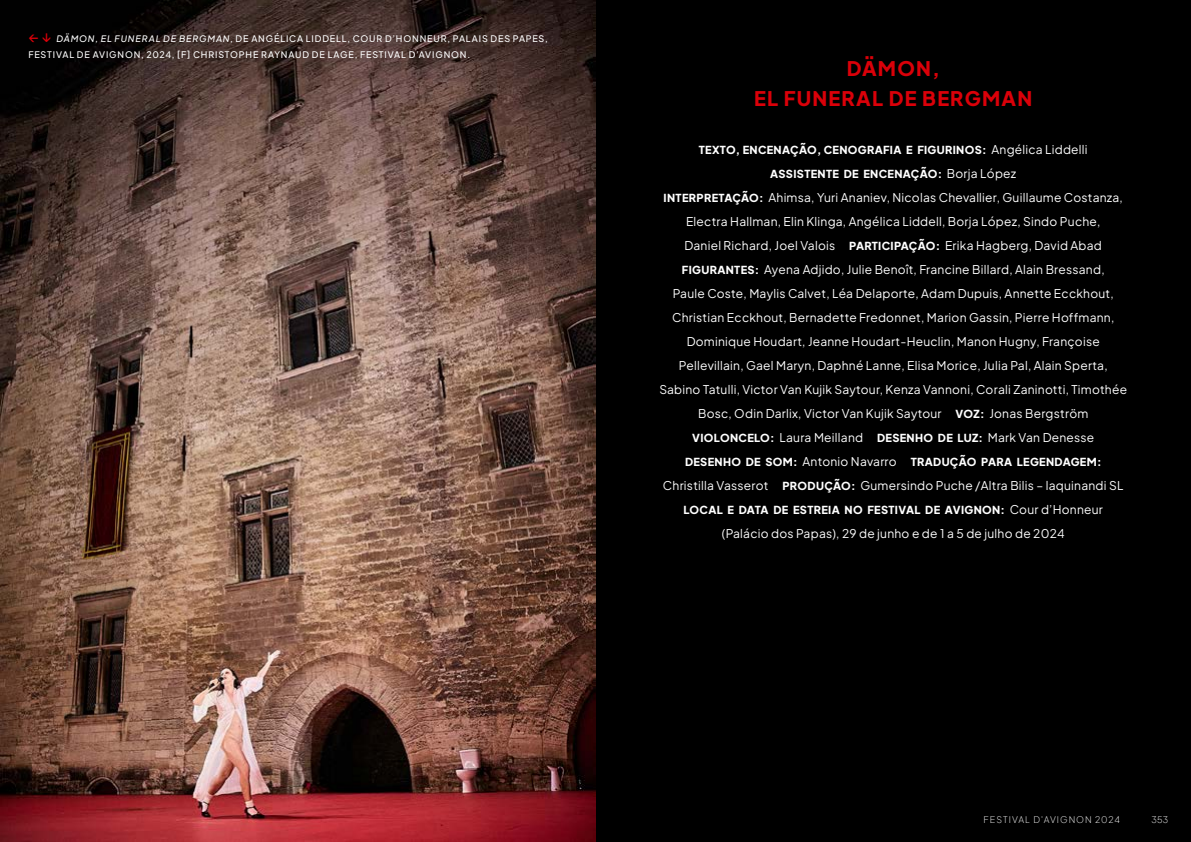
<style>
.page{position:relative;width:1191px;height:842px;background:#000}
.page>*{position:absolute;margin:0;border:0;box-sizing:border-box;transform-origin:0 0}
.t1{font:20px/30px "Plus Jakarta Sans";letter-spacing:.06em;color:#da0009;text-align:center}
.t2{font:12px/24px "Plus Jakarta Sans";letter-spacing:.02em;color:#fff;text-align:center}
.t3{font:11px/24px "Plus Jakarta Sans";letter-spacing:.03em;color:#fff;text-align:center}
.t4{font:9px/16px "Plus Jakarta Sans";letter-spacing:.095em;color:#fff}
.t5{font:200 9px "Plus Jakarta Sans";letter-spacing:.11em;color:#fff}
.s1{font-weight:500;font-style:italic;font-size:14px;color:#da0009}
.s2{font-weight:500;font-style:italic}
.s3{font-size:12px}
.s4{font-size:11px}
</style>
<div class="page">
<img style="left:0;top:0;width:595px;height:842px">
<p class="t4" style="left:28px;top:30px;width:521px"><span class="s1">← ↓</span> <span class="s2">DÄMON, EL FUNERAL DE BERGMAN</span>, DE ANGÉLICA LIDDELL, COUR D’HONNEUR, PALAIS DES PAPES,<br>FESTIVAL DE AVIGNON, 2024, [F] CHRISTOPHE RAYNAUD DE LAGE, FESTIVAL D’AVIGNON.</p>
<h1 class="t1" style="left:754px;top:52px;width:279px">DÄMON,<br>EL FUNERAL DE BERGMAN</h1>
<p class="t3" style="left:699px;top:137px;width:390px">TEXTO, ENCENAÇÃO, CENOGRAFIA E FIGURINOS: <span class="s3">Angélica Liddelli<br></span>ASSISTENTE DE ENCENAÇÃO: <span class="s3">Borja López</span></p>
<p class="t2" style="left:659px;top:184px;width:469px"><span class="s4">INTERPRETAÇÃO:</span> Ahimsa, Yuri Ananiev, Nicolas Chevallier, Guillaume Costanza, Electra Hallman, Elin Klinga, Angélica Liddell, Borja López, Sindo Puche,<br>Daniel Richard, Joel Valois <span class="s4">PARTICIPAÇÃO:</span> Erika Hagberg, David Abad <span class="s4">FIGURANTES:</span> Ayena Adjido, Julie Benoît, Francine Billard, Alain Bressand,<br>Paule Coste, Maylis Calvet, Léa Delaporte, Adam Dupuis, Annette Ecckhout, Christian Ecckhout, Bernadette Fredonnet, Marion Gassin, Pierre Hoffmann, Dominique Houdart, Jeanne Houdart-Heuclin, Manon Hugny, Françoise Pellevillain, Gael Maryn, Daphné Lanne, Elisa Morice, Julia Pal, Alain Sperta, Sabino Tatulli, Victor Van Kujik Saytour, Kenza Vannoni, Corali Zaninotti, Timothée Bosc, Odin Darlix, Victor Van Kujik Saytour <span class="s4">VOZ:</span> Jonas Bergström <span class="s4">VIOLONCELO:</span> Laura Meilland <span class="s4">DESENHO DE LUZ:</span> Mark Van Denesse</p>
<p class="t3" style="left:685px;top:449px;width:418px">DESENHO DE SOM: <span class="s3">Antonio Navarro</span> TRADUÇÃO PARA LEGENDAGEM:</p>
<p class="t2" style="left:663px;top:472px;width:462px">Christilla Vasserot <span class="s4">PRODUÇÃO:</span> Gumersindo Puche /Altra Bilis – laquinandi SL</p>
<p class="t3" style="left:683px;top:497px;width:421px">LOCAL E DATA DE ESTREIA NO FESTIVAL DE AVIGNON: <span class="s3">Cour d’Honneur</span></p>
<p class="t2" style="left:722px;top:520px;width:344px">(Palácio dos Papas), 29 de junho e de 1 a 5 de julho de 2024</p>
<p class="t5" style="left:983px;top:812px;width:138px">FESTIVAL D'AVIGNON 2024</p>
<p class="t5" style="left:1151px;top:812px;width:18px">353</p>
</div>
